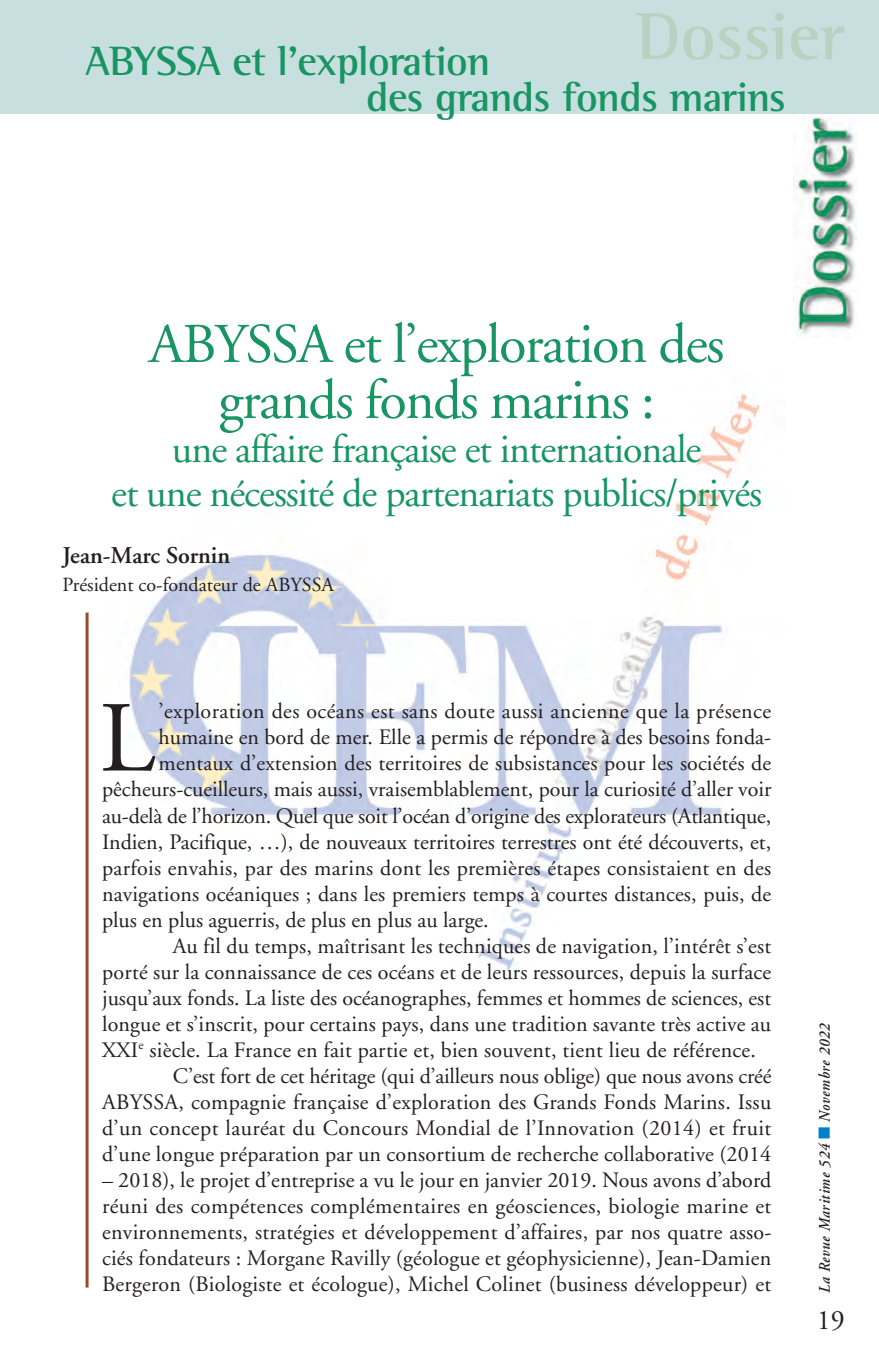
<style>
.page{position:relative;width:879px;height:1361px;background:#fff}
.page>*{position:absolute;margin:0;border:0;box-sizing:border-box;transform-origin:0 0}
.t1{font:100.4px "Adobe Garamond";color:#231f20}
.t2{font:700 68px "Rotis Semi Serif";color:#b9d1c0}
.t3{font:56px/56px "Adobe Garamond";letter-spacing:-.025em;color:#189563;text-align:center}
.t4{font:700 42px/36px "Rotis Semi Serif";letter-spacing:-.02em;color:#189563}
.t5{font:40px/44px "Adobe Garamond";letter-spacing:-.025em;color:#189563;text-align:center}
.t6{font:28px "Adobe Garamond";color:#231f20}
.t7{font:600 24px "Adobe Garamond";color:#231f20}
.t8{font:22px/26px "Adobe Garamond";letter-spacing:.01em;color:#231f20;text-align:justify}
.t9{font:22px "Adobe Garamond";letter-spacing:-.01em;color:#231f20}
.t10{font:20px "Adobe Garamond";color:#231f20}
.t11{font:italic 600 16px "Adobe Garamond";letter-spacing:.045em;color:#231f20;scale:.9 1}
.s1{color:#0082c8}
</style>
<div class="page">
<img style="left:129px;top:393px;width:631px;height:579px">
<img style="left:794px;top:113px;width:62px;height:225px">
<hr style="left:86px;top:612px;width:3px;height:675px;background:#974b2b">
<h2 class="t2" style="left:636px;top:13px;width:210px">Dossier</h2>
<h3 class="t4" style="left:366px;top:47px;width:421px;text-indent:-281px">ABYSSA et l’exploration<br>des grands fonds marins</h3>
<h3 class="t3" style="left:149px;top:321px;width:577px">ABYSSA et l’exploration des grands fonds marins :</h3>
<h3 class="t5" style="left:111px;top:431px;width:652px">une affaire française et internationale<br>et une nécessité de partenariats publics/privés</h3>
<p class="t7" style="left:62px;top:545px;width:169px">Jean-Marc Sornin</p>
<p class="t10" style="left:62px;top:577px;width:273px">Président co-fondateur de ABYSSA</p>
<h1 class="t1" style="left:100px;top:698px;width:57px">L</h1>
<p class="t8" style="left:159px;top:700px;width:614px">’exploration des océans est sans doute aussi ancienne que la présence</p>
<p class="t8" style="left:159px;top:726px;width:614px">humaine en bord de mer. Elle a permis de répondre à des besoins fonda-</p>
<p class="t8" style="left:159px;top:752px;width:614px">mentaux d’extension des territoires de subsistances pour les sociétés de</p>
<p class="t8" style="left:102px;top:778px;width:671px">pêcheurs-cueilleurs, mais aussi, vraisemblablement, pour la curiosité d’aller voir</p>
<p class="t9" style="left:102px;top:807px;width:670px">au-delà de l’horizon. Quel que soit l’océan d’origine des explorateurs (Atlantique,</p>
<p class="t8" style="left:102px;top:830px;width:670px">Indien, Pacifique, …), de nouveaux territoires terrestres ont été découverts, et,</p>
<p class="t8" style="left:102px;top:856px;width:670px">parfois envahis, par des marins dont les premières étapes consistaient en des</p>
<p class="t8" style="left:102px;top:882px;width:671px">navigations océaniques ; dans les premiers temps à courtes distances, puis, de</p>
<p class="t8" style="left:102px;top:908px;width:388px">plus en plus aguerris, de plus en plus au large.</p>
<p class="t8" style="left:173px;top:934px;width:600px">Au fil du temps, maîtrisant les techniques de navigation, l’intérêt s’est</p>
<p class="t8" style="left:102px;top:960px;width:670px">porté sur la connaissance de ces océans et de leurs ressources, depuis la surface</p>
<p class="t8" style="left:102px;top:986px;width:670px">jusqu’aux fonds. La liste des océanographes, femmes et hommes de sciences, est</p>
<p class="t8" style="left:102px;top:1012px;width:670px">longue et s’inscrit, pour certains pays, dans une tradition savante très active au</p>
<p class="t8" style="left:102px;top:1038px;width:655px">XXI<sup>e</sup> siècle. La France en fait partie et, bien souvent, tient lieu de référence.</p>
<p class="t9" style="left:173px;top:1067px;width:600px">C’est fort de cet héritage (qui d’ailleurs nous oblige) que nous avons créé</p>
<p class="t8" style="left:102px;top:1090px;width:670px">ABYSSA, compagnie française d’exploration des Grands Fonds Marins. Issu</p>
<p class="t8" style="left:102px;top:1116px;width:670px">d’un concept lauréat du Concours Mondial de l’Innovation (2014) et fruit</p>
<p class="t8" style="left:102px;top:1142px;width:670px">d’une longue préparation par un consortium de recherche collaborative (2014</p>
<p class="t8" style="left:102px;top:1168px;width:671px">– 2018), le projet d’entreprise a vu le jour en janvier 2019. Nous avons d’abord réuni des compétences complémentaires en géosciences, biologie marine et environnements, stratégies et développement d’affaires, par nos quatre asso&shy;ciés fondateurs : Morgane Ravilly (géologue et géophysicienne), Jean-Damien Bergeron (Biologiste et écologue), Michel Colinet (business développeur) et</p>
<p class="t11" style="left:818px;top:1293px;width:301px;rotate:-90deg">La Revue Maritime 524 <span class="s1">■</span> Novembre 2022</p>
<p class="t6" style="left:817px;top:1308px;width:29px">19</p>
</div>
